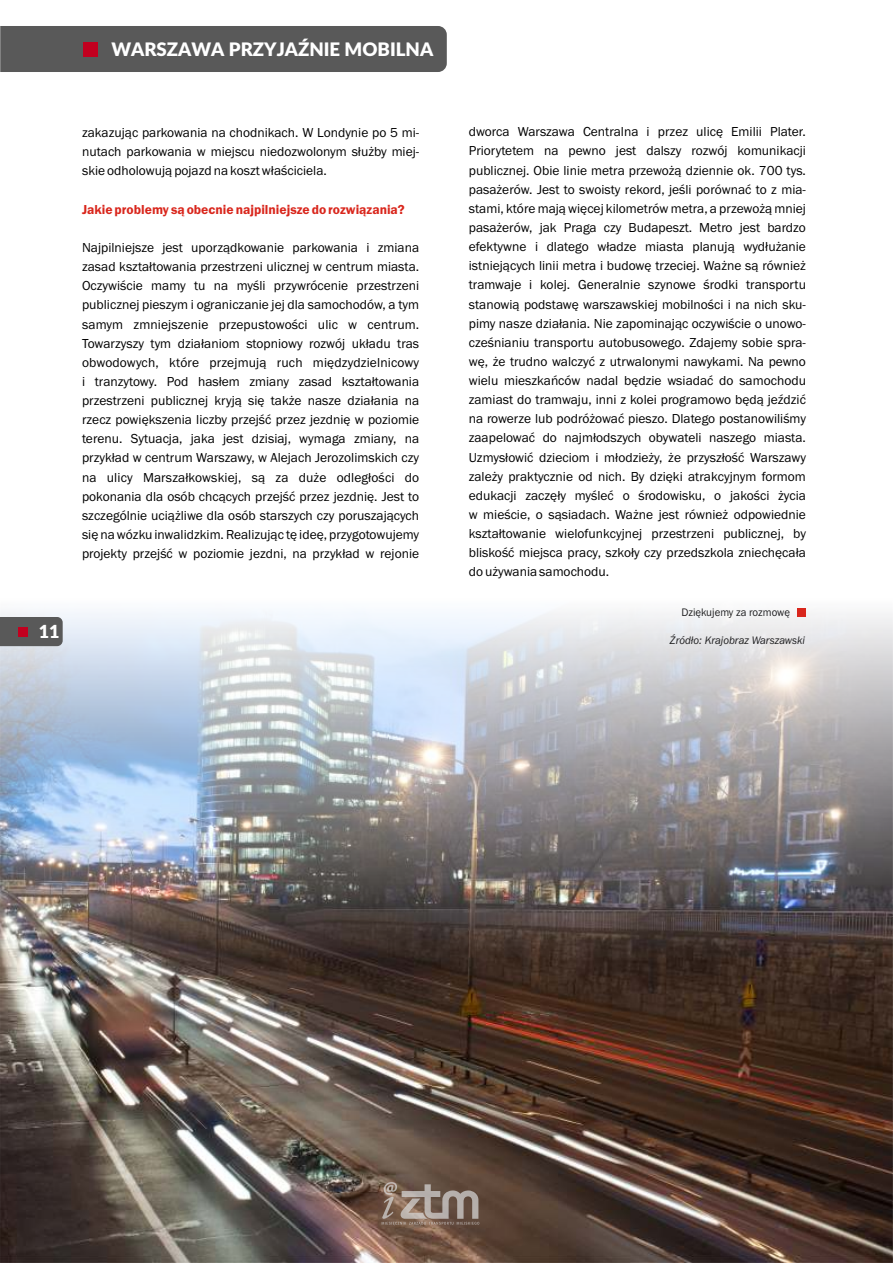
<style>
.page{position:relative;width:893px;height:1263px;background:#fff}
.page>*{position:absolute;margin:0;border:0;box-sizing:border-box;transform-origin:0 0}
.t1{font:900 18.6px "Lato";color:#fff}
.t2{font:900 18px "Lato";color:#fff}
.t3{font:13.5px/19.2px "Franklin Gothic";color:#000;text-align:justify}
.t4{font:600 13.5px "Franklin Gothic";color:#d9261c}
.t5{font:italic 11.25px "Franklin Gothic";color:#1f1f21;scale:.96 1}
.t6{font:11.25px "Franklin Gothic";color:#1f1f21;scale:.96 1}
</style>
<div class="page">
<img style="left:0;top:608px;width:893px;height:655px">
<svg style="left:382px;top:1182px;width:97px;height:43px;background:#8b796d"></svg>
<div style="left:0;top:617px;width:63px;height:29px;background:#595959"></div>
<div style="left:19px;top:627px;width:9px;height:9px;background:#c2001f"></div>
<div style="left:797px;top:608px;width:8px;height:8px;background:#d9261c"></div>
<div style="left:0;top:26px;width:447px;height:46px;background:#595959"></div>
<div style="left:83px;top:42px;width:15px;height:14px;background:#c2001f"></div>
<h1 class="t1" style="left:111px;top:41px;width:323px">WARSZAWA PRZYJAŹNIE MOBILNA</h1>
<p class="t3" style="left:82px;top:124px;width:339px">zakazując parkowania na chodnikach. W Londynie po 5 mi&shy;nutach parkowania w miejscu niedozwolonym służby miej&shy;skie odholowują pojazd na koszt właściciela.</p>
<p class="t4" style="left:82px;top:204px;width:324px">Jakie problemy są obecnie najpilniejsze do rozwiązania?</p>
<p class="t3" style="left:82px;top:239px;width:339px">Najpilniejsze jest uporządkowanie parkowania i zmiana zasad kształtowania przestrzeni ulicznej w centrum miasta.<br>Oczywiście mamy tu na myśli przywrócenie przestrzeni publicznej pieszym i ograniczanie jej dla samochodów, a tym samym zmniejszenie przepustowości ulic w centrum.<br>Towarzyszy tym działaniom stopniowy rozwój układu tras obwodowych, które przejmują ruch międzydzielnicowy i tranzytowy. Pod hasłem zmiany zasad kształtowania przestrzeni publicznej kryją się także nasze działania na rzecz powiększenia liczby przejść przez jezdnię w poziomie terenu. Sytuacja, jaka jest dzisiaj, wymaga zmiany, na przykład w centrum Warszawy, w Alejach Jerozolimskich czy na ulicy Marszałkowskiej, są za duże odległości do pokonania dla osób chcących przejść przez jezdnię. Jest to szczególnie uciążliwe dla osób starszych czy poruszających się na wózku inwalidzkim. Realizując tę ideę, przygotowujemy projekty przejść w poziomie jezdni, na przykład w rejonie</p>
<h2 class="t2" style="left:39px;top:624px;width:22px">11</h2>
<p class="t3" style="left:469px;top:123px;width:339px">dworca Warszawa Centralna i przez ulicę Emilii Plater.<br>Priorytetem na pewno jest dalszy rozwój komunikacji publicznej. Obie linie metra przewożą dziennie ok. 700 tys. pasażerów. Jest to swoisty rekord, jeśli porównać to z mia&shy;stami, które mają więcej kilometrów metra, a przewożą mniej pasażerów, jak Praga czy Budapeszt. Metro jest bardzo efektywne i dlatego władze miasta planują wydłużanie istniejących linii metra i budowę trzeciej. Ważne są również tramwaje i kolej. Generalnie szynowe środki transportu stanowią podstawę warszawskiej mobilności i na nich sku&shy;pimy nasze działania. Nie zapominając oczywiście o unowo&shy;cześnianiu transportu autobusowego. Zdajemy sobie spra&shy;wę, że trudno walczyć z utrwalonymi nawykami. Na pewno wielu mieszkańców nadal będzie wsiadać do samochodu zamiast do tramwaju, inni z kolei programowo będą jeździć na rowerze lub podróżować pieszo. Dlatego postanowiliśmy zaapelować do najmłodszych obywateli naszego miasta.<br>Uzmysłowić dzieciom i młodzieży, że przyszłość Warszawy zależy praktycznie od nich. By dzięki atrakcyjnym formom edukacji zaczęły myśleć o środowisku, o jakości życia w mieście, o sąsiadach. Ważne jest również odpowiednie kształtowanie wielofunkcyjnej przestrzeni publicznej, by bliskość miejsca pracy, szkoły czy przedszkola zniechęcała do używania samochodu.</p>
<p class="t6" style="left:681px;top:608px;width:115px">Dziękujemy za rozmowę</p>
<p class="t5" style="left:670px;top:636px;width:142px">Źródło: Krajobraz Warszawski</p>
</div>
